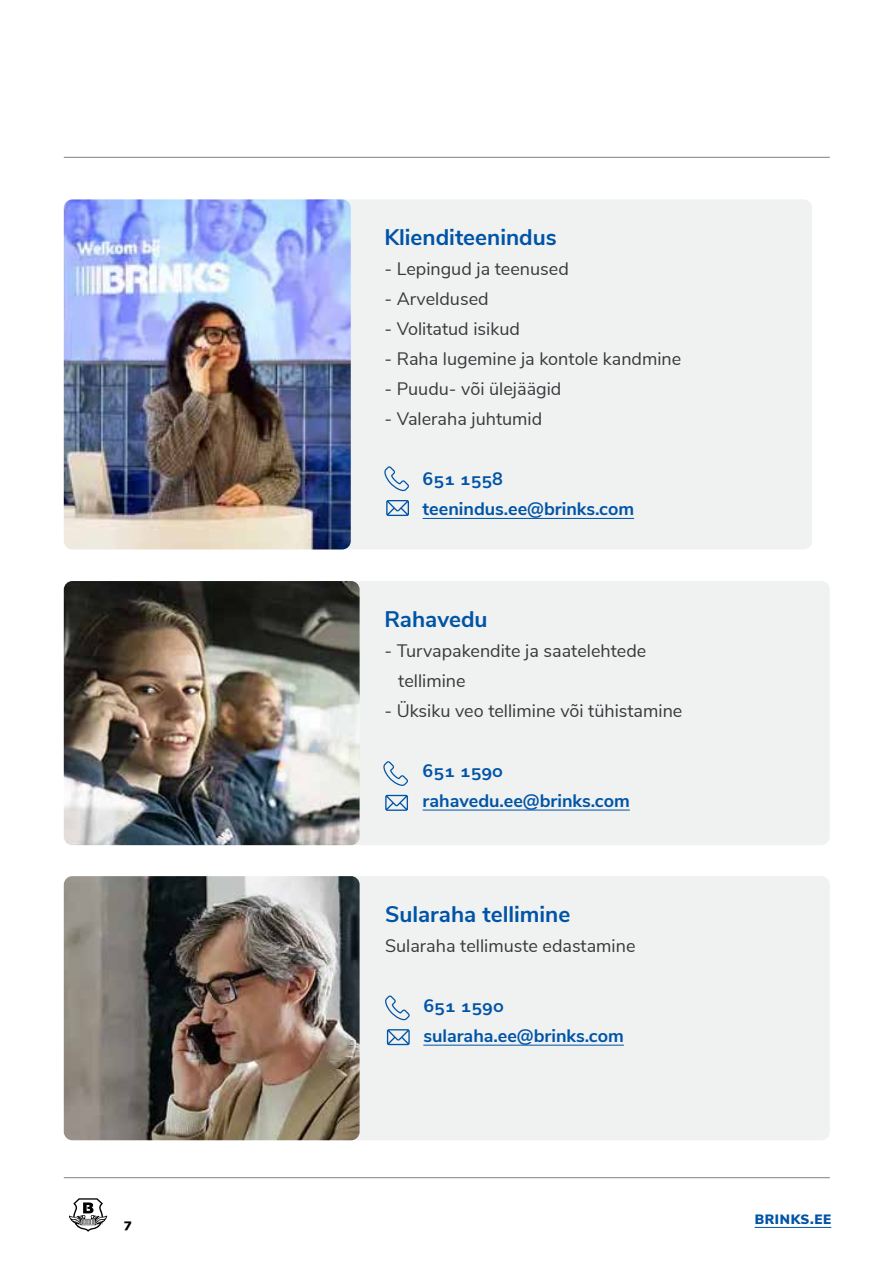
<style>
.page{position:relative;width:893px;height:1263px;background:#fff}
.page>*{position:absolute;margin:0;border:0;box-sizing:border-box;transform-origin:0 0}
.t1{font:700 22.5px "Nunito Sans";color:#0054a6}
.t2{font:18px/30px "Nunito Sans";color:#373a3c}
.t3{font:700 18px/30px "Nunito Sans";color:#0054a6}
.t4{font:900 13.5px "Nunito Sans";letter-spacing:.05em;color:#0054a6}
.t5{font:900 13.5px "Nunito Sans";color:#000}
</style>
<div class="page">
<hr style="left:64px;top:1177px;width:766px;height:1px;background:#878a8f">
<hr style="left:64px;top:157px;width:766px;height:1px;background:#878a8f">
<svg style="left:69px;top:1198px;width:38px;height:34px"></svg>
<hr style="left:755px;top:1227px;width:76px;height:1px;background:#0054a6">
<div style="left:305px;top:199px;width:507px;height:350px;background:#f0f1f1;border-radius:9px"></div>
<img style="left:64px;top:199px;width:287px;height:350px">
<hr style="left:423px;top:518px;width:211px;height:1px;background:#0054a6">
<div style="left:310px;top:581px;width:520px;height:264px;background:#f0f1f1;border-radius:9px"></div>
<img style="left:64px;top:581px;width:296px;height:264px">
<hr style="left:423px;top:810px;width:207px;height:1px;background:#0054a6">
<div style="left:310px;top:876px;width:520px;height:264px;background:#f0f1f1;border-radius:9px"></div>
<img style="left:64px;top:876px;width:296px;height:264px">
<hr style="left:423px;top:1045px;width:201px;height:1px;background:#0054a6">
<svg style="left:385px;top:795px;width:23px;height:16px"></svg>
<svg style="left:383px;top:761px;width:25px;height:25px"></svg>
<svg style="left:386px;top:500px;width:23px;height:16px"></svg>
<svg style="left:384px;top:466px;width:25px;height:25px"></svg>
<svg style="left:387px;top:1029px;width:23px;height:16px"></svg>
<svg style="left:385px;top:995px;width:25px;height:25px"></svg>
<p class="t5" style="left:124px;top:1213px;width:10px">7</p>
<p class="t1" style="left:384px;top:221px;width:174px">Klienditeenindus</p>
<p class="t2" style="left:384px;top:253px;width:186px">- Lepingud ja teenused</p>
<p class="t2" style="left:384px;top:283px;width:106px">- Arveldused</p>
<p class="t2" style="left:384px;top:313px;width:137px">- Volitatud isikud</p>
<p class="t2" style="left:384px;top:343px;width:298px">- Raha lugemine ja kontole kandmine</p>
<p class="t2" style="left:384px;top:373px;width:179px">- Puudu- või ülejäägid</p>
<p class="t2" style="left:384px;top:403px;width:159px">- Valeraha juhtumid</p>
<p class="t3" style="left:423px;top:463px;width:213px">651 1558 teenindus.ee@brinks.com</p>
<p class="t1" style="left:384px;top:603px;width:105px">Rahavedu</p>
<p class="t2" style="left:398px;top:635px;width:250px;text-indent:-14px">- Turvapakendite ja saatelehtede tellimine</p>
<p class="t2" style="left:384px;top:695px;width:299px">- Üksiku veo tellimine või tühistamine</p>
<p class="t3" style="left:423px;top:755px;width:209px">651 1590 rahavedu.ee@brinks.com</p>
<p class="t1" style="left:385px;top:898px;width:187px">Sularaha tellimine</p>
<p class="t2" style="left:385px;top:930px;width:252px">Sularaha tellimuste edastamine</p>
<p class="t3" style="left:423px;top:990px;width:202px">651 1590 sularaha.ee@brinks.com</p>
<p class="t4" style="left:755px;top:1210px;width:78px">BRINKS.EE</p>
</div>
